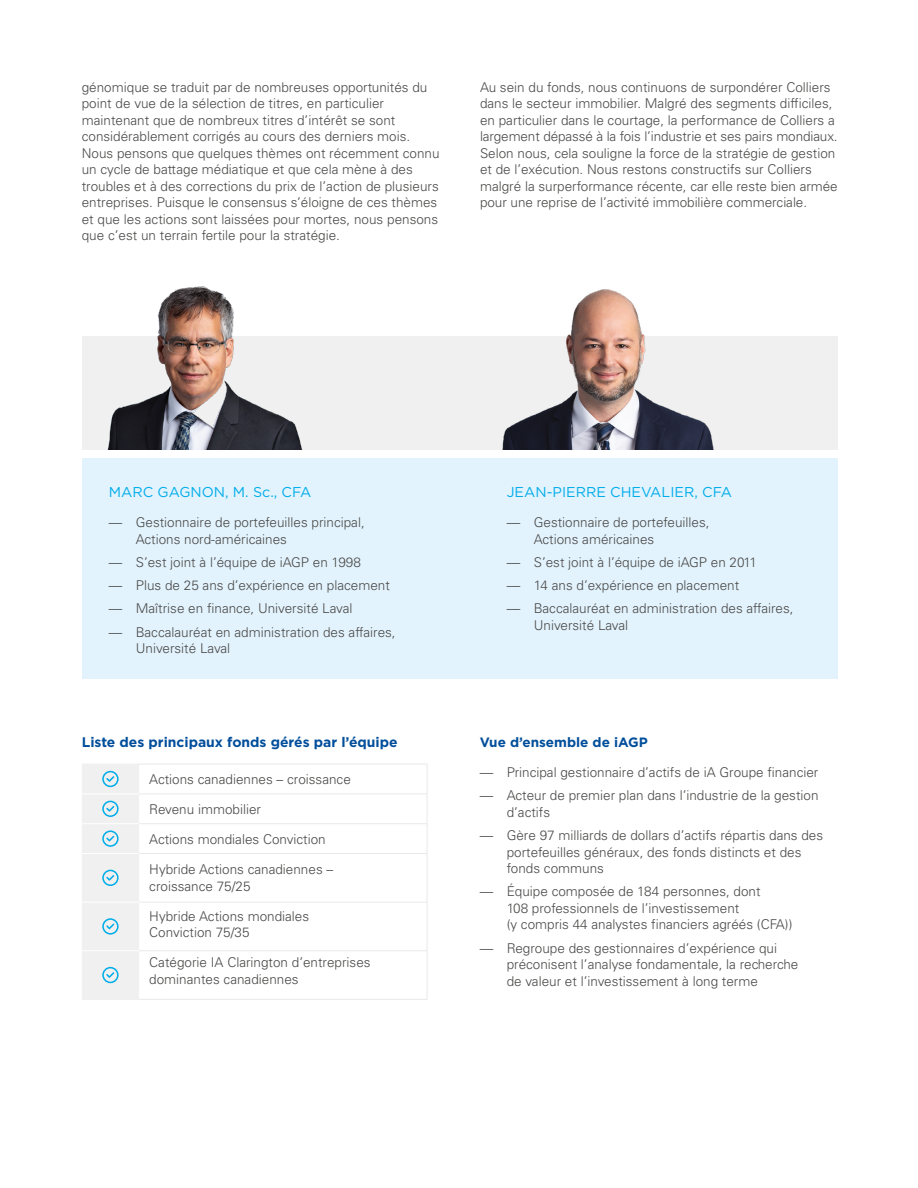
<style>
.page{position:relative;width:918px;height:1188px;background:#fff}
.page>*{position:absolute;margin:0;border:0;box-sizing:border-box;transform-origin:0 0}
.t1{font:14.25px "Gotham";color:#00ade9}
.t2{font:700 13.8px "Gotham";color:#004e9b}
.L{font:300 13.5px/16.5px "Univers";color:#4a4a49}
.t3{font:700 13.5px "Gotham";color:#004e9b}
</style>
<div class="page">
<svg style="left:139px;top:793px;width:288px;height:206px"></svg>
<hr style="left:139px;top:794px;width:288px;height:1px;background:#e9e9e9">
<hr style="left:139px;top:823px;width:288px;height:1px;background:#e9e9e9">
<hr style="left:139px;top:853px;width:288px;height:1px;background:#e9e9e9">
<hr style="left:139px;top:902px;width:288px;height:1px;background:#e9e9e9">
<hr style="left:139px;top:950px;width:288px;height:1px;background:#e9e9e9">
<hr style="left:139px;top:999px;width:288px;height:1px;background:#e9e9e9">
<hr style="left:139px;top:764px;width:288px;height:1px;background:#e9e9e9">
<hr style="left:427px;top:764px;width:1px;height:30px;background:#e9e9e9">
<svg style="left:427px;top:794px;width:1px;height:59px"></svg>
<hr style="left:427px;top:854px;width:1px;height:48px;background:#e9e9e9">
<hr style="left:427px;top:902px;width:1px;height:48px;background:#e9e9e9">
<hr style="left:427px;top:951px;width:1px;height:48px;background:#e9e9e9">
<hr style="left:82px;top:999px;width:57px;height:1px;background:#f0f0f0">
<svg style="left:82px;top:764px;width:57px;height:235px"></svg>
<div style="left:82px;top:459px;width:756px;height:220px;background:#e3f3fd"></div>
<div style="left:82px;top:337px;width:756px;height:113px;background:#f0f0f0"></div>
<img style="left:90px;top:286px;width:218px;height:164px">
<img style="left:482px;top:289px;width:240px;height:161px">
<p class="L" style="left:82px;top:79px;width:359px">génomique se traduit par de nombreuses opportunités du point de vue de la sélection de titres, en particulier maintenant que de nombreux titres d’intérêt se sont considérablement corrigés au cours des derniers mois.<br>Nous pensons que quelques thèmes ont récemment connu un cycle de battage médiatique et que cela mène à des troubles et à des corrections du prix de l’action de plusieurs entreprises. Puisque le consensus s’éloigne de ces thèmes et que les actions sont laissées pour mortes, nous pensons que c’est un terrain fertile pour la stratégie.</p>
<p class="L" style="left:480px;top:79px;width:359px">Au sein du fonds, nous continuons de surpondérer Colliers dans le secteur immobilier. Malgré des segments difficiles, en particulier dans le courtage, la performance de Colliers a largement dépassé à la fois l’industrie et ses pairs mondiaux.<br>Selon nous, cela souligne la force de la stratégie de gestion et de l’exécution. Nous restons constructifs sur Colliers malgré la surperformance récente, car elle reste bien armée pour une reprise de l’activité immobilière commerciale.</p>
<p class="t1" style="left:109px;top:483px;width:204px">MARC GAGNON, M. Sc., CFA</p>
<p class="L" style="left:136px;top:514px;width:231px;text-indent:-27px">— Gestionnaire de portefeuilles principal,<br>Actions nord-américaines</p>
<p class="L" style="left:109px;top:554px;width:254px">— S’est joint à l’équipe de iAGP en 1998</p>
<p class="L" style="left:109px;top:577px;width:283px">— Plus de 25 ans d’expérience en placement</p>
<p class="L" style="left:109px;top:600px;width:245px">— Maîtrise en finance, Université Laval</p>
<p class="L" style="left:136px;top:624px;width:261px;text-indent:-27px">— Baccalauréat en administration des affaires,<br>Université Laval</p>
<h3 class="t2" style="left:82px;top:733px;width:317px">Liste des principaux fonds gérés par l’équipe</h3>
<p class="L" style="left:149px;top:771px;width:203px">Actions canadiennes – croissance</p>
<p class="L" style="left:149px;top:801px;width:113px">Revenu immobilier</p>
<p class="L" style="left:149px;top:831px;width:178px">Actions mondiales Conviction</p>
<p class="L" style="left:149px;top:861px;width:185px">Hybride Actions canadiennes – croissance 75/25</p>
<p class="L" style="left:149px;top:908px;width:161px">Hybride Actions mondiales<br>Conviction 75/35</p>
<p class="L" style="left:149px;top:954px;width:223px">Catégorie IA Clarington d’entreprises dominantes canadiennes</p>
<p class="t1" style="left:507px;top:483px;width:227px">JEAN-PIERRE CHEVALIER, CFA</p>
<p class="L" style="left:534px;top:514px;width:177px;text-indent:-27px">— Gestionnaire de portefeuilles,<br>Actions américaines</p>
<p class="L" style="left:507px;top:554px;width:252px">— S’est joint à l’équipe de iAGP en 2011</p>
<p class="L" style="left:507px;top:577px;width:234px">— 14 ans d’expérience en placement</p>
<p class="L" style="left:534px;top:600px;width:261px;text-indent:-27px">— Baccalauréat en administration des affaires,<br>Université Laval</p>
<h3 class="t3" style="left:480px;top:733px;width:170px">Vue d’ensemble de iAGP</h3>
<p class="L" style="left:480px;top:764px;width:340px">— Principal gestionnaire d’actifs de iA Groupe financier</p>
<p class="L" style="left:507px;top:787px;width:313px;text-indent:-27px">— Acteur de premier plan dans l’industrie de la gestion d’actifs</p>
<p class="L" style="left:507px;top:827px;width:318px;text-indent:-27px">— Gère 97 milliards de dollars d’actifs répartis dans des portefeuilles généraux, des fonds distincts et des fonds communs</p>
<p class="L" style="left:507px;top:883px;width:287px;text-indent:-27px">— Équipe composée de 184 personnes, dont<br>108 professionnels de l’investissement<br>(y compris 44 analystes financiers agréés (CFA))</p>
<p class="L" style="left:507px;top:940px;width:293px;text-indent:-27px">— Regroupe des gestionnaires d’expérience qui préconisent l’analyse fondamentale, la recherche de valeur et l’investissement à long terme</p>
</div>
